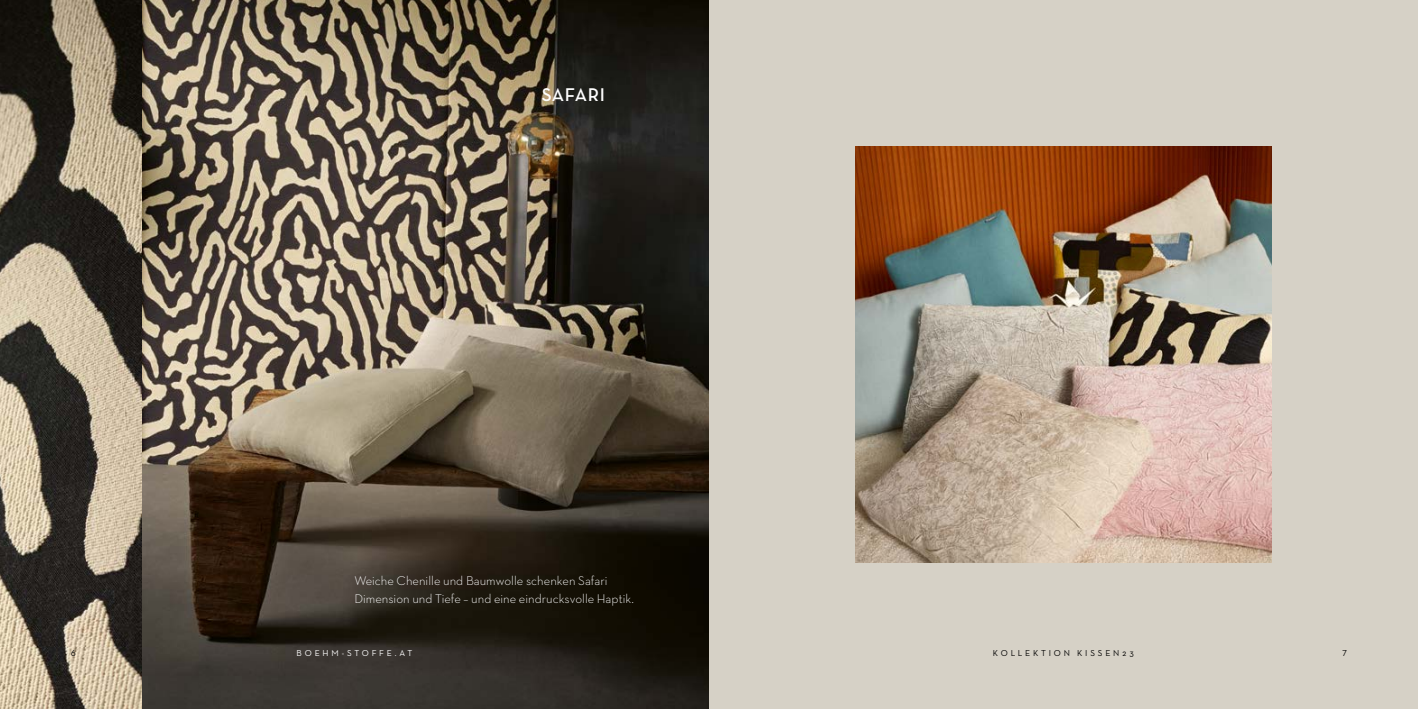
<style>
.page{position:relative;width:1418px;height:709px;background:#fff}
.page>*{position:absolute;margin:0;border:0;box-sizing:border-box;transform-origin:0 0}
.t1{font:600 18.75px "Neutra Text TF";letter-spacing:.03em;color:#fff}
.t2{font:300 12.75px/17.5px "Neutra Text TF";letter-spacing:.005em;color:#fff}
.t3{font:8.75px "Neutra Text TF";letter-spacing:.32em;color:#000}
.t4{font:8.75px "Neutra Text TF";letter-spacing:.305em;color:#fff}
.t5{font:8.75px "Neutra Text TF Book Alt";color:#000}
</style>
<div class="page">
<div style="left:709px;top:0;width:708px;height:709px;background:#d6d1c6"></div>
<img style="left:855px;top:146px;width:416px;height:417px">
<img style="left:142px;top:0;width:567px;height:709px">
<svg style="left:0;top:0;width:142px;height:709px;background:#786f5f"></svg>
<h1 class="t1" style="left:541px;top:83px;width:65px">SAFARI</h1>
<p class="t2" style="left:354px;top:572px;width:281px">Weiche Chenille und Baumwolle schenken Safari<br>Dimension und Tiefe – und eine eindrucksvolle Haptik.</p>
<p class="t5" style="left:71px;top:647px;width:7px">6</p>
<p class="t4" style="left:297px;top:647px;width:117px">BOEHM-STOFFE.AT</p>
<p class="t3" style="left:993px;top:647px;width:142px">KOLLEKTION KISSEN23</p>
<p class="t5" style="left:1341px;top:647px;width:7px">7</p>
</div>
